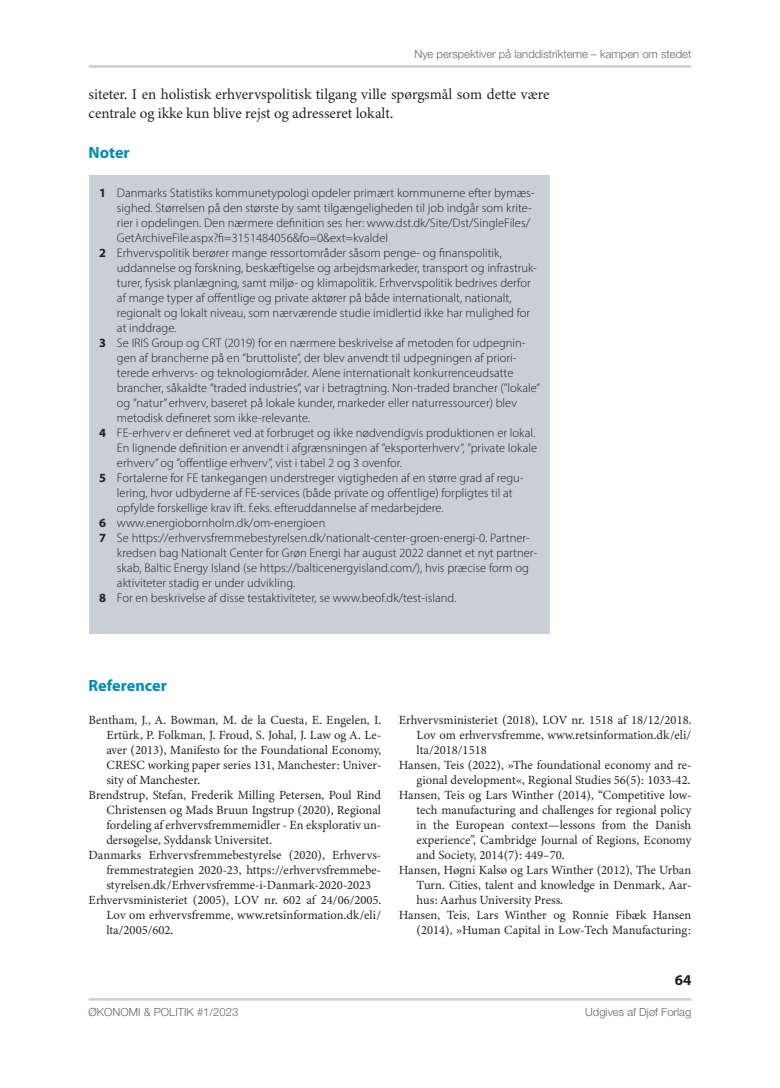
<style>
.page{position:relative;width:780px;height:1088px;background:#fff}
.page>*{position:absolute;margin:0;border:0;box-sizing:border-box;transform-origin:0 0}
.t1{font:700 16.25px "Myriad Pro";color:#008bbd}
.t2{font:15px/18.8px "Minion 3";color:#231f20}
.t3{font:700 15px "Myriad Pro";color:#231f20}
.t4{font:300 12.5px "Myriad Pro";color:#231f20}
.t5{font:12.5px "Minion 3";color:#231f20}
.t6{font:300 11.25px "Helvetica Neue LT Std";color:#5e696f}
.s1{font-weight:700}
</style>
<div class="page">
<hr style="left:89px;top:998px;width:602px;height:2px;background:#c9cfd4">
<hr style="left:89px;top:65px;width:602px;height:3px;background:#c9cfd4">
<div style="left:89px;top:176px;width:460px;height:458px;background:#c9cfd4"></div>
<p class="t6" style="left:414px;top:47px;width:278px">Nye perspektiver på landdistrikterne – kampen om stedet</p>
<p class="t2" style="left:89px;top:85px;width:462px">siteter. I en holistisk erhvervspolitisk tilgang ville spørgsmål som dette være centrale og ikke kun blive rejst og adresseret lokalt.</p>
<h1 class="t1" style="left:89px;top:142px;width:43px">Noter</h1>
<p class="t4" style="left:99px;top:185px;width:437px"><span class="s1">1</span> Danmarks Statistiks kommunetypologi opdeler primært kommunerne efter bymæs-</p>
<p class="t4" style="left:117px;top:200px;width:416px">sighed. Størrelsen på den største by samt tilgængeligheden til job indgår som krite-</p>
<p class="t4" style="left:117px;top:215px;width:414px">rier i opdelingen. Den nærmere definition ses her: www.dst.dk/Site/Dst/SingleFiles/</p>
<p class="t4" style="left:117px;top:230px;width:272px">GetArchiveFile.aspx?fi=3151484056&amp;fo=0&amp;ext=kvaldel</p>
<p class="t4" style="left:99px;top:245px;width:404px"><span class="s1">2</span> Erhvervspolitik berører mange ressortområder såsom penge- og finanspolitik,</p>
<p class="t4" style="left:117px;top:260px;width:421px">uddannelse og forskning, beskæftigelse og arbejdsmarkeder, transport og infrastruk-</p>
<p class="t4" style="left:117px;top:275px;width:415px">turer, fysisk planlægning, samt miljø- og klimapolitik. Erhvervspolitik bedrives derfor</p>
<p class="t4" style="left:117px;top:290px;width:396px">af mange typer af offentlige og private aktører på både internationalt, nationalt,</p>
<p class="t4" style="left:117px;top:305px;width:414px">regionalt og lokalt niveau, som nærværende studie imidlertid ikke har mulighed for</p>
<p class="t4" style="left:117px;top:320px;width:61px">at inddrage.</p>
<p class="t4" style="left:99px;top:335px;width:428px"><span class="s1">3</span> Se IRIS Group og CRT (2019) for en nærmere beskrivelse af metoden for udpegnin-</p>
<p class="t4" style="left:117px;top:350px;width:401px">gen af brancherne på en ”bruttoliste”, der blev anvendt til udpegningen af priori-</p>
<p class="t4" style="left:117px;top:365px;width:398px">terede erhvervs- og teknologiområder. Alene internationalt konkurrenceudsatte</p>
<p class="t4" style="left:117px;top:380px;width:424px">brancher, såkaldte ”traded industries”, var i betragtning. Non-traded brancher (”lokale”</p>
<p class="t4" style="left:117px;top:395px;width:401px">og ”natur” erhverv, baseret på lokale kunder, markeder eller naturressourcer) blev</p>
<p class="t4" style="left:117px;top:410px;width:195px">metodisk defineret som ikke-relevante.</p>
<p class="t4" style="left:99px;top:425px;width:437px"><span class="s1">4</span> FE-erhverv er defineret ved at forbruget og ikke nødvendigvis produktionen er lokal.</p>
<p class="t4" style="left:117px;top:440px;width:422px">En lignende definition er anvendt i afgrænsningen af ”eksporterhverv”, ”private lokale</p>
<p class="t4" style="left:117px;top:455px;width:286px">erhverv” og ”offentlige erhverv”, vist i tabel 2 og 3 ovenfor.</p>
<p class="t4" style="left:99px;top:470px;width:426px"><span class="s1">5</span> Fortalerne for FE tankegangen understreger vigtigheden af en større grad af regu-</p>
<p class="t4" style="left:117px;top:485px;width:397px">lering, hvor udbyderne af FE-services (både private og offentlige) forpligtes til at</p>
<p class="t4" style="left:117px;top:500px;width:328px">opfylde forskellige krav ift. f.eks. efteruddannelse af medarbejdere.</p>
<p class="t4" style="left:99px;top:515px;width:227px"><span class="s1">6</span> www.energiobornholm.dk/om-energioen</p>
<p class="t4" style="left:99px;top:530px;width:432px"><span class="s1">7</span> Se https://erhvervsfremmebestyrelsen.dk/nationalt-center-groen-energi-0. Partner-</p>
<p class="t4" style="left:117px;top:545px;width:421px">kredsen bag Nationalt Center for Grøn Energi har august 2022 dannet et nyt partner-</p>
<p class="t4" style="left:117px;top:560px;width:413px">skab, Baltic Energy Island (se https://balticenergyisland.com/), hvis præcise form og</p>
<p class="t4" style="left:117px;top:575px;width:180px">aktiviteter stadig er under udvikling.</p>
<p class="t4" style="left:99px;top:590px;width:358px"><span class="s1">8</span> For en beskrivelse af disse testaktiviteter, se www.beof.dk/test-island.</p>
<h1 class="t1" style="left:89px;top:675px;width:80px">Referencer</h1>
<p class="t5" style="left:89px;top:711px;width:294px">Bentham, J., A. Bowman, M. de la Cuesta, E. Engelen, I.</p>
<p class="t5" style="left:106px;top:726px;width:276px">Ertürk, P. Folkman, J. Froud, S. Johal, J. Law og A. Le-</p>
<p class="t5" style="left:106px;top:741px;width:276px">aver (2013), Manifesto for the Foundational Economy,</p>
<p class="t5" style="left:106px;top:756px;width:276px">CRESC working paper series 131, Manchester: Univer-</p>
<p class="t5" style="left:106px;top:771px;width:95px">sity of Manchester.</p>
<p class="t5" style="left:89px;top:786px;width:294px">Brendstrup, Stefan, Frederik Milling Petersen, Poul Rind</p>
<p class="t5" style="left:106px;top:801px;width:276px">Christensen og Mads Bruun Ingstrup (2020), Regional</p>
<p class="t5" style="left:106px;top:816px;width:276px">fordeling af erhvervsfremmemidler - En eksplorativ un-</p>
<p class="t5" style="left:106px;top:831px;width:167px">dersøgelse, Syddansk Universitet.</p>
<p class="t5" style="left:89px;top:846px;width:294px">Danmarks Erhvervsfremmebestyrelse (2020), Erhvervs-</p>
<p class="t5" style="left:106px;top:861px;width:276px">fremmestrategien 2020-23, https://erhvervsfremmebe-</p>
<p class="t5" style="left:106px;top:876px;width:266px">styrelsen.dk/Erhvervsfremme-i-Danmark-2020-2023</p>
<p class="t5" style="left:89px;top:891px;width:294px">Erhvervsministeriet (2005), LOV nr. 602 af 24/06/2005.</p>
<p class="t5" style="left:106px;top:906px;width:276px">Lov om erhvervsfremme, www.retsinformation.dk/eli/</p>
<p class="t5" style="left:106px;top:921px;width:68px">lta/2005/602.</p>
<p class="t5" style="left:399px;top:711px;width:294px">Erhvervsministeriet (2018), LOV nr. 1518 af 18/12/2018.</p>
<p class="t5" style="left:416px;top:726px;width:276px">Lov om erhvervsfremme, www.retsinformation.dk/eli/</p>
<p class="t5" style="left:416px;top:741px;width:72px">lta/2018/1518</p>
<p class="t5" style="left:399px;top:756px;width:294px">Hansen, Teis (2022), »The foundational economy and re-</p>
<p class="t5" style="left:416px;top:771px;width:275px">gional development«, Regional Studies 56(5): 1033-42.</p>
<p class="t5" style="left:399px;top:786px;width:294px">Hansen, Teis og Lars Winther (2014), “Competitive low-</p>
<p class="t5" style="left:416px;top:801px;width:276px">tech manufacturing and challenges for regional policy</p>
<p class="t5" style="left:416px;top:816px;width:276px">in the European context—lessons from the Danish</p>
<p class="t5" style="left:416px;top:831px;width:276px">experience”, Cambridge Journal of Regions, Economy</p>
<p class="t5" style="left:416px;top:846px;width:149px">and Society, 2014(7): 449–70.</p>
<p class="t5" style="left:399px;top:861px;width:294px">Hansen, Høgni Kalsø og Lars Winther (2012), The Urban</p>
<p class="t5" style="left:416px;top:876px;width:276px">Turn. Cities, talent and knowledge in Denmark, Aar-</p>
<p class="t5" style="left:416px;top:891px;width:148px">hus: Aarhus University Press.</p>
<p class="t5" style="left:399px;top:906px;width:294px">Hansen, Teis, Lars Winther og Ronnie Fibæk Hansen</p>
<p class="t5" style="left:416px;top:921px;width:276px">(2014), »Human Capital in Low-Tech Manufacturing:</p>
<p class="t3" style="left:674px;top:970px;width:18px">64</p>
<p class="t6" style="left:89px;top:1005px;width:151px">ØKONOMI &amp; POLITIK #1/2023</p>
<p class="t6" style="left:585px;top:1005px;width:108px">Udgives af Djøf Forlag</p>
</div>
